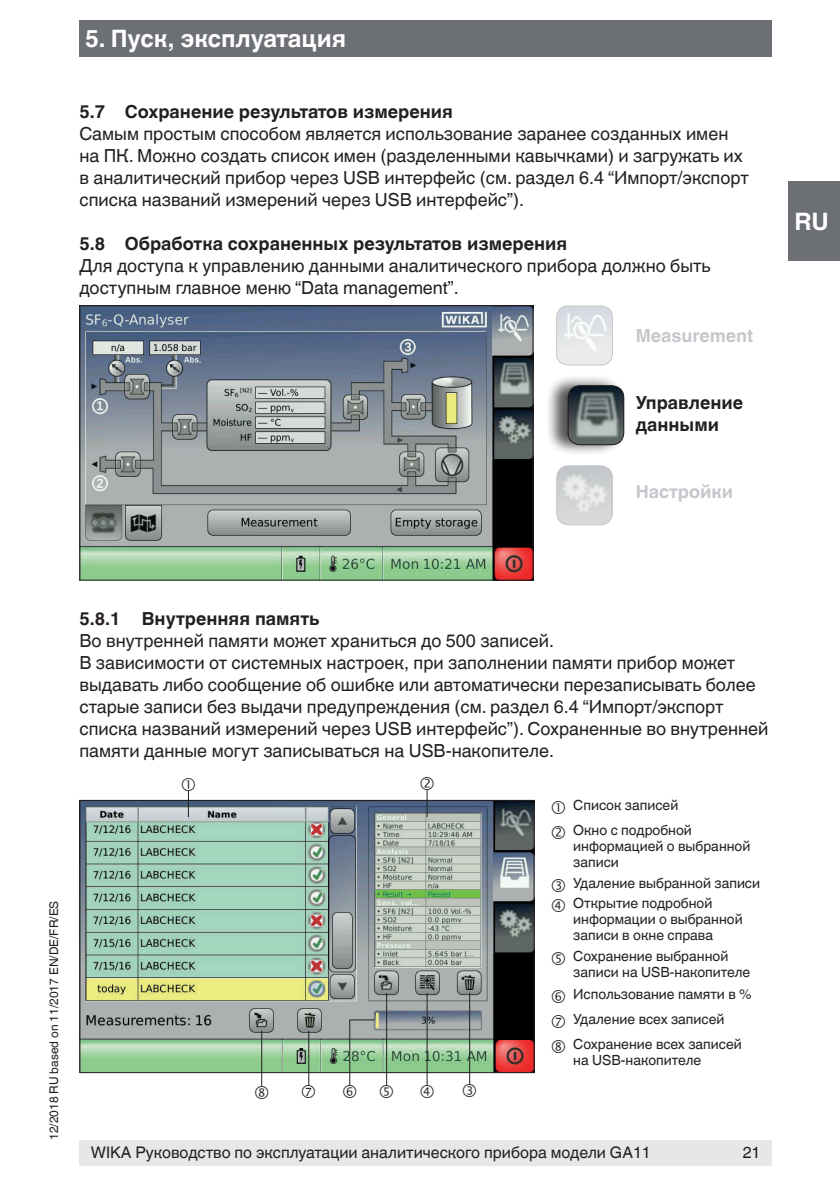
<style>
.page{position:relative;width:840px;height:1191px;background:#fff}
.page>*{position:absolute;margin:0;border:0;box-sizing:border-box;transform-origin:0 0}
.t1{font:700 24px "Helvetica World";color:#fff}
.t2{font:18px/22px "Helvetica World";color:#231f20}
.t3{font:700 18px/22px "Helvetica World";color:#231f20}
.t4{font:700 18px "Helvetica World";color:#c4c7cb}
.t5{font:16px "Helvetica World";color:#231f20}
.t6{font:14px/25.2px "Helvetica World";color:#231f20}
.t7{font:12px "Helvetica World";color:#231f20}
</style>
<div class="page">
<div style="left:79px;top:1140px;width:692px;height:25px;background:#e6e7e9"></div>
<div style="left:79px;top:20px;width:692px;height:37px;background:#6c6f74"></div>
<div style="left:788px;top:182px;width:51px;height:79px;background:#6c6f74"></div>
<img style="left:81px;top:802px;width:451px;height:269px">
<div style="left:79px;top:800px;width:455px;height:273px;border:1px solid #231f20"></div>
<hr style="left:386px;top:993px;width:1px;height:92px;background:#231f20">
<hr style="left:426px;top:993px;width:1px;height:92px;background:#231f20">
<hr style="left:469px;top:992px;width:1px;height:92px;background:#231f20">
<hr style="left:308px;top:1030px;width:1px;height:55px;background:#231f20">
<hr style="left:261px;top:1030px;width:1px;height:56px;background:#231f20">
<img style="left:556px;top:307px;width:56px;height:58px">
<div style="left:556px;top:305px;width:56px;height:60px;border:1px solid #231f20;border-radius:11px"></div>
<div style="left:545px;top:374px;width:78px;height:82px;background:#231f20;opacity:.75"></div>
<img style="left:567px;top:386px;width:56px;height:59px">
<div style="left:567px;top:385px;width:57px;height:60px;border:1px solid #231f20;border-radius:12px"></div>
<img style="left:556px;top:467px;width:55px;height:58px">
<div style="left:556px;top:465px;width:56px;height:60px;border:1px solid #231f20;border-radius:12px"></div>
<img style="left:81px;top:307px;width:450px;height:271px">
<div style="left:79px;top:305px;width:454px;height:275px;border:1px solid #231f20"></div>
<svg style="left:420px;top:789px;width:13px;height:28px"></svg>
<svg style="left:343px;top:1019px;width:50px;height:67px"></svg>
<svg style="left:182px;top:790px;width:13px;height:27px"></svg>
<h1 class="t1" style="left:85px;top:25px;width:262px">5. Пуск, эксплуатация</h1>
<p class="t3" style="left:79px;top:101px;width:375px">5.7 Сохранение результатов измерения</p>
<p class="t2" style="left:79px;top:123px;width:670px">Самым простым способом является использование заранее созданных имен на ПК. Можно создать список имен (разделенными кавычками) и загружать их в аналитический прибор через USB интерфейс (см. раздел 6.4 “Импорт/экспорт списка названий измерений через USB интерфейс”).</p>
<p class="t3" style="left:79px;top:233px;width:489px">5.8 Обработка сохраненных результатов измерения</p>
<p class="t2" style="left:79px;top:255px;width:632px">Для доступа к управлению данными аналитического прибора должно быть доступным главное меню “Data management”.</p>
<p class="t4" style="left:635px;top:325px;width:119px">Measurement</p>
<p class="t3" style="left:635px;top:392px;width:109px">Управление данными</p>
<p class="t4" style="left:635px;top:481px;width:99px">Настройки</p>
<h1 class="t1" style="left:794px;top:208px;width:36px">RU</h1>
<p class="t7" style="left:47px;top:1140px;width:241px;rotate:-90deg">12/2018 RU based on 11/2017 EN/DE/FR/ES</p>
<p class="t3" style="left:79px;top:607px;width:241px">5.8.1 Внутренняя память</p>
<p class="t2" style="left:79px;top:629px;width:690px">Во внутренней памяти может храниться до 500 записей.<br>В зависимости от системных настроек, при заполнении памяти прибор может выдавать либо сообщение об ошибке или автоматически перезаписывать более старые записи без выдачи предупреждения (см. раздел 6.4 “Импорт/экспорт списка названий измерений через USB интерфейс”). Сохраненные во внутренней памяти данные могут записываться на USB-накопителе.</p>
<p class="t6" style="left:573px;top:792px;width:120px">Список записей<br>Окно с подробной</p>
<p class="t6" style="left:573px;top:838px;width:179px;line-height:16px">информацией о выбранной записи</p>
<p class="t6" style="left:573px;top:873px;width:188px;line-height:19.6px">Удаление выбранной записи<br>Открытие подробной</p>
<p class="t6" style="left:573px;top:911px;width:171px;line-height:16px">информации о выбранной записи в окне справа</p>
<p class="t6" style="left:573px;top:948px;width:178px;line-height:16px">Сохранение выбранной записи на USB-накопителе</p>
<p class="t6" style="left:573px;top:981px;width:180px">Использование памяти в %<br>Удаление всех записей<br>Сохранение всех записей</p>
<p class="t6" style="left:573px;top:1047px;width:129px">на USB-накопителе</p>
<p class="t5" style="left:91px;top:1143px;width:561px">WIKA Руководство по эксплуатации аналитического прибора модели GA11</p>
<p class="t5" style="left:742px;top:1143px;width:19px">21</p>
</div>
